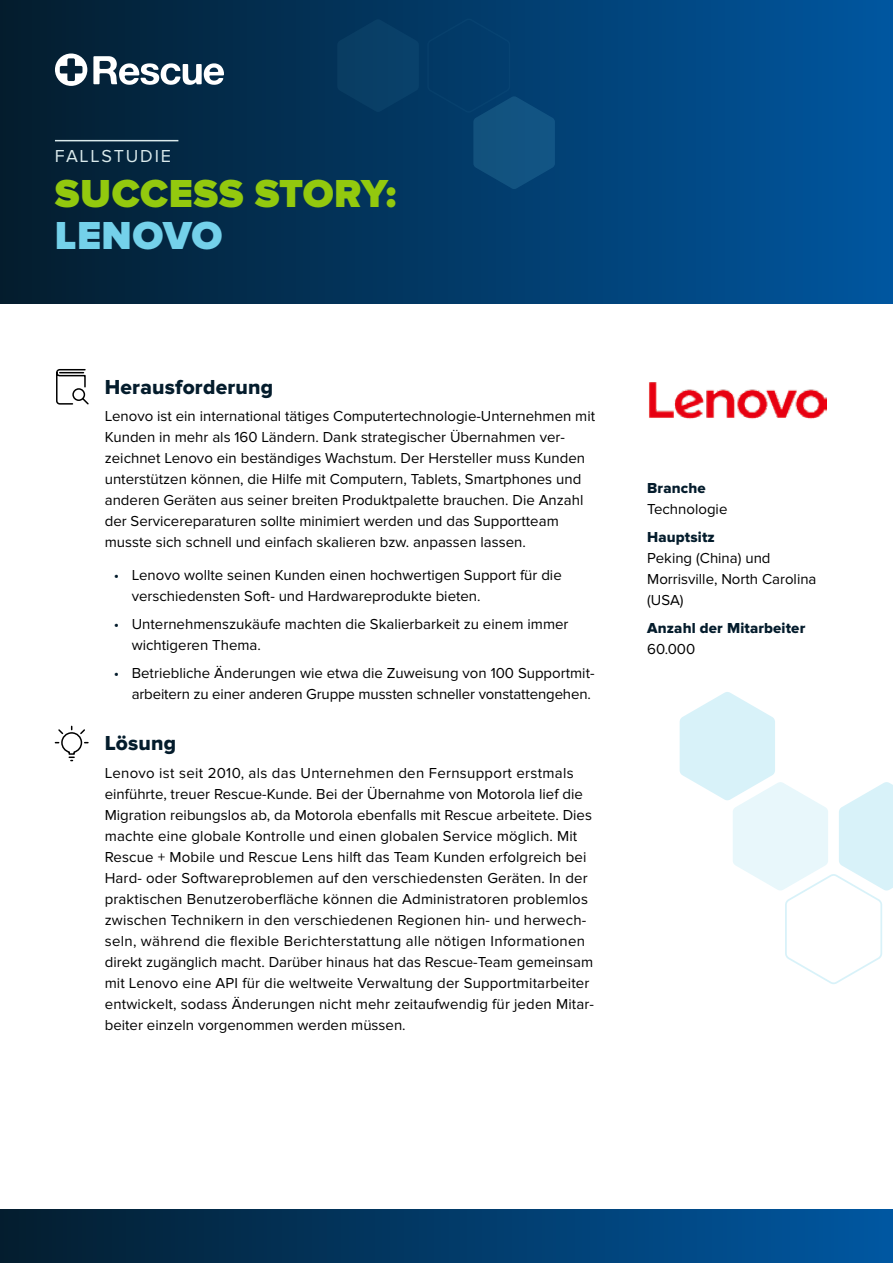
<style>
.page{position:relative;width:893px;height:1263px;background:#fff}
.page>*{position:absolute;margin:0;border:0;box-sizing:border-box;transform-origin:0 0}
.t1{font:900 40.5px "Proxima Nova";letter-spacing:.01em;color:#93c90e}
.t2{font:900 40.5px "Proxima Nova";letter-spacing:.01em;color:#74d1ea}
.t3{font:21px "Proxima Nova Extrabld";letter-spacing:.01em;color:#041c2c}
.t4{font:18px "Proxima Nova";letter-spacing:.1em;color:#daeaec}
.t5{font:15px/21px "Proxima Nova";color:#000}
.t6{font:15px "Proxima Nova Extrabld";letter-spacing:.01em;color:#041c2c}
.s1{color:#041c2c}
</style>
<div class="page">
<div style="left:0;top:0;width:893px;height:304px;background:linear-gradient(to right,#041c2d,#0056a0)"></div>
<hr style="left:56px;top:140px;width:122px;height:1px;background:#daeaec">
<svg style="left:55px;top:53px;width:32px;height:33px"></svg>
<svg style="left:93px;top:56px;width:131px;height:29px"></svg>
<svg style="left:426px;top:17px;width:129px;height:172px;background:#064170"></svg>
<svg style="left:337px;top:19px;width:82px;height:93px;background:#073c64"></svg>
<div style="left:0;top:1209px;width:893px;height:54px;background:linear-gradient(to right,#041d2e,#0057a2)"></div>
<svg style="left:54px;top:725px;width:35px;height:37px"></svg>
<svg style="left:680px;top:692px;width:213px;height:292px"></svg>
<img style="left:649px;top:382px;width:178px;height:37px">
<svg style="left:56px;top:369px;width:33px;height:36px"></svg>
<p class="t4" style="left:55px;top:146px;width:118px">FALLSTUDIE</p>
<h1 class="t1" style="left:55px;top:171px;width:343px">SUCCESS STORY:</h1>
<h1 class="t2" style="left:55px;top:213px;width:169px">LENOVO</h1>
<h2 class="t3" style="left:105px;top:374px;width:170px">Herausforderung</h2>
<p class="t5" style="left:105px;top:406px;width:492px">Lenovo ist ein international tätiges Computertechnologie-Unternehmen mit Kunden in mehr als 160 Ländern. Dank strategischer Übernahmen ver&shy;zeichnet Lenovo ein beständiges Wachstum. Der Hersteller muss Kunden unterstützen können, die Hilfe mit Computern, Tablets, Smartphones und anderen Geräten aus seiner breiten Produktpalette brauchen. Die Anzahl der Servicereparaturen sollte minimiert werden und das Supportteam musste sich schnell und einfach skalieren bzw. anpassen lassen.</p>
<p class="t5" style="left:132px;top:565px;width:431px;text-indent:-18px"><span class="s1">•</span> Lenovo wollte seinen Kunden einen hochwertigen Support für die verschiedensten Soft- und Hardwareprodukte bieten.</p>
<p class="t5" style="left:132px;top:614px;width:438px;text-indent:-18px"><span class="s1">•</span> Unternehmenszukäufe machten die Skalierbarkeit zu einem immer wichtigeren Thema.</p>
<p class="t5" style="left:114px;top:662px;width:482px;text-align:right"><span class="s1">•</span> Betriebliche Änderungen wie etwa die Zuweisung von 100 Supportmit&shy;arbeitern zu einer anderen Gruppe mussten schneller vonstattengehen.</p>
<h2 class="t3" style="left:105px;top:731px;width:73px">Lösung</h2>
<p class="t5" style="left:105px;top:762px;width:491px">Lenovo ist seit 2010, als das Unternehmen den Fernsupport erstmals einführte, treuer Rescue-Kunde. Bei der Übernahme von Motorola lief die Migration reibungslos ab, da Motorola ebenfalls mit Rescue arbeitete. Dies machte eine globale Kontrolle und einen globalen Service möglich. Mit Rescue + Mobile und Rescue Lens hilft das Team Kunden erfolgreich bei Hard- oder Softwareproblemen auf den verschiedensten Geräten. In der praktischen Benutzeroberfläche können die Administratoren problemlos zwischen Technikern in den verschiedenen Regionen hin- und herwech&shy;seln, während die flexible Berichterstattung alle nötigen Informationen direkt zugänglich macht. Darüber hinaus hat das Rescue-Team gemeinsam mit Lenovo eine API für die weltweite Verwaltung der Supportmitarbeiter entwickelt, sodass Änderungen nicht mehr zeitaufwendig für jeden Mitar&shy;beiter einzeln vorgenommen werden müssen.</p>
<p class="t6" style="left:647px;top:480px;width:60px">Branche</p>
<p class="t5" style="left:647px;top:499px;width:82px">Technologie</p>
<p class="t6" style="left:647px;top:528px;width:69px">Hauptsitz</p>
<p class="t5" style="left:647px;top:548px;width:171px">Peking (China) und<br>Morrisville, North Carolina (USA)</p>
<p class="t6" style="left:647px;top:619px;width:160px">Anzahl der Mitarbeiter</p>
<p class="t5" style="left:647px;top:638px;width:50px">60.000</p>
</div>
